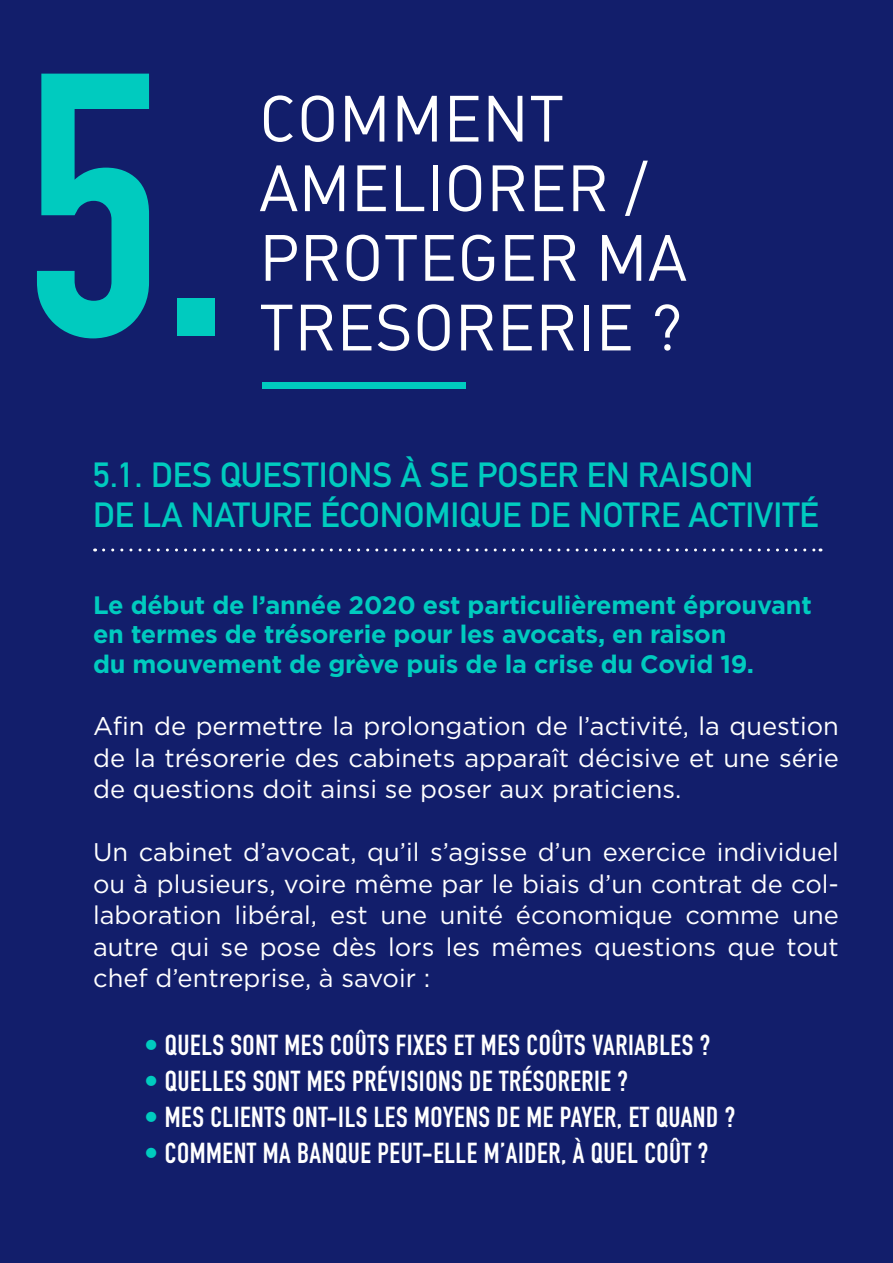
<style>
.page{position:relative;width:893px;height:1263px;background:#121e6b}
.page>*{position:absolute;margin:0;border:0;box-sizing:border-box;transform-origin:0 0}
.t1{font:700 368.7px "DIN Condensed";color:#00cbbf}
.t2{font:64.2px/69.6px "DIN Alternate";color:#fff}
.t3{font:700 34.5px/40.5px "DIN Alternate";color:#00cbbf}
.t4{font:700 28.5px "DIN Condensed";letter-spacing:.02em;color:#fff}
.t5{font:25.5px/31.5px "Gotham";color:#fff;text-align:justify}
.t6{font:700 25.2px/29.4px "Gotham";letter-spacing:-.01em;color:#00cbbf}
.s1{color:#00cbbf}
</style>
<div class="page">
<svg style="left:104px;top:548px;width:717px;height:3px"></svg>
<div style="left:262px;top:382px;width:203px;height:7px;background:#00cbbf"></div>
<h1 class="t1" style="left:24px;top:-41px;width:207px">5.</h1>
<h2 class="t2" style="left:259px;top:82px;width:430px">COMMENT<br>AMELIORER /<br>PROTEGER MA</h2>
<h2 class="t2" style="left:259px;top:291px;width:424px">TRESORERIE ?</h2>
<h3 class="t3" style="left:93px;top:452px;width:727px">5.1. DES QUESTIONS À SE POSER EN RAISON<br>DE LA NATURE ÉCONOMIQUE DE NOTRE ACTIVITÉ</h3>
<p class="t6" style="left:93px;top:590px;width:720px">Le début de l’année 2020 est particulièrement éprouvant en termes de trésorerie pour les avocats, en raison<br>du mouvement de grève puis de la crise du Covid 19.</p>
<p class="t5" style="left:93px;top:710px;width:747px">Afin de permettre la prolongation de l’activité, la question de la trésorerie des cabinets apparaît décisive et une série de questions doit ainsi se poser aux praticiens.</p>
<p class="t5" style="left:93px;top:836px;width:747px">Un cabinet d’avocat, qu’il s’agisse d’un exercice individuel ou à plusieurs, voire même par le biais d’un contrat de col&shy;laboration libéral, est une unité économique comme une autre qui se pose dès lors les mêmes questions que tout chef d’entreprise, à savoir :</p>
<p class="t4" style="left:144px;top:1025px;width:568px"><span class="s1">•</span> QUELS SONT MES COÛTS FIXES ET MES COÛTS VARIABLES ?</p>
<p class="t4" style="left:144px;top:1061px;width:485px"><span class="s1">•</span> QUELLES SONT MES PRÉVISIONS DE TRÉSORERIE ?</p>
<p class="t4" style="left:144px;top:1097px;width:593px"><span class="s1">•</span> MES CLIENTS ONT-ILS LES MOYENS DE ME PAYER, ET QUAND ?</p>
<p class="t4" style="left:144px;top:1133px;width:566px"><span class="s1">•</span> COMMENT MA BANQUE PEUT-ELLE M’AIDER, À QUEL COÛT ?</p>
</div>
